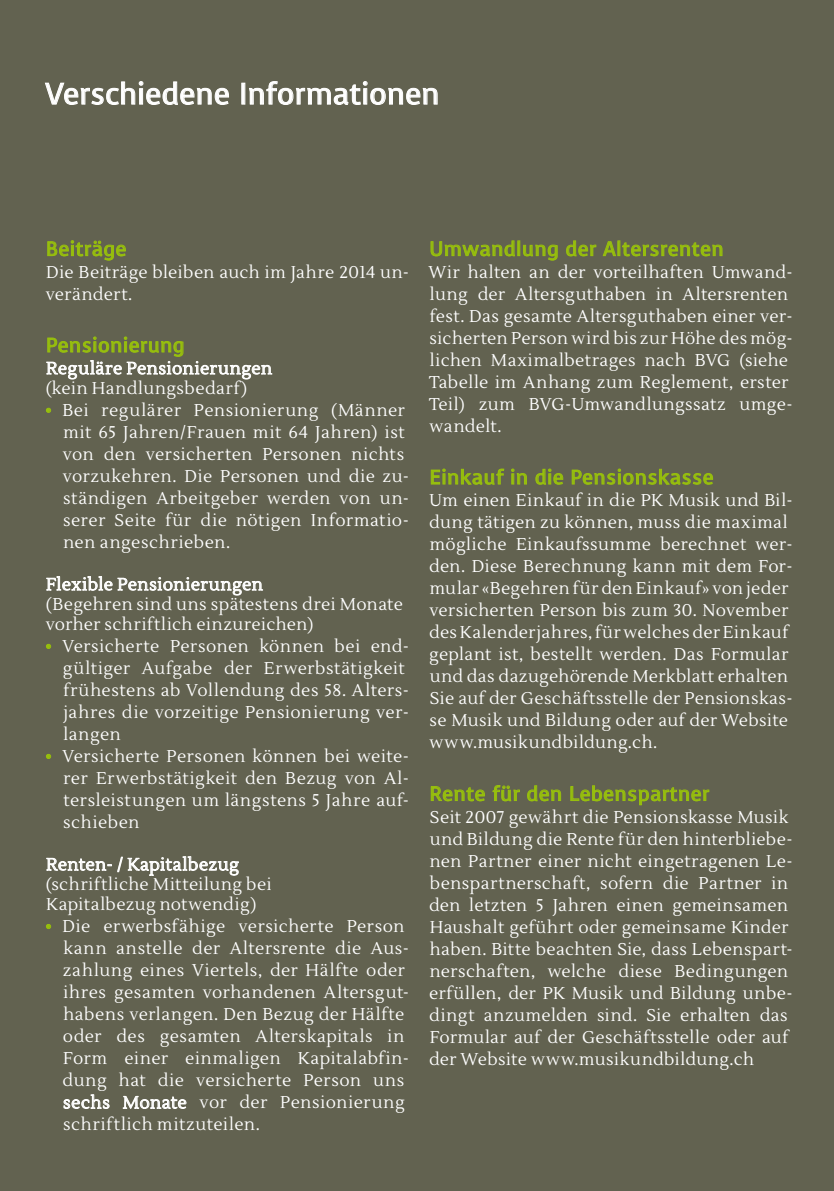
<style>
.page{position:relative;width:834px;height:1191px;background:#fff}
.page>*{position:absolute;margin:0;border:0;box-sizing:border-box;transform-origin:0 0}
.t1{font:30px "Voces";letter-spacing:-.005em;color:#fff}
.t2{font:20px "Voces";letter-spacing:.025em;color:#97bf0d}
.t3{font:17px/22px "Lustria";letter-spacing:.03em;color:#fff}
.s1{color:#97bf0d}
</style>
<div class="page">
<div style="left:0;top:0;width:833px;height:1191px;background:#626250"></div>
<svg style="left:47px;top:240px;width:79px;height:21px"></svg>
<svg style="left:46px;top:336px;width:226px;height:44px"></svg>
<svg style="left:46px;top:407px;width:6px;height:6px"></svg>
<svg style="left:46px;top:576px;width:217px;height:20px"></svg>
<svg style="left:46px;top:643px;width:6px;height:6px"></svg>
<svg style="left:46px;top:754px;width:6px;height:5px"></svg>
<svg style="left:46px;top:856px;width:193px;height:20px"></svg>
<svg style="left:46px;top:924px;width:6px;height:5px"></svg>
<svg style="left:63px;top:1094px;width:47px;height:15px"></svg>
<svg style="left:122px;top:1095px;width:65px;height:14px"></svg>
<svg style="left:430px;top:240px;width:85px;height:17px"></svg>
<div style="left:517px;top:240px;width:3px;height:16px;border:1px solid #97bf0d"></div>
<svg style="left:523px;top:244px;width:34px;height:17px"></svg>
<svg style="left:566px;top:240px;width:30px;height:16px"></svg>
<svg style="left:602px;top:240px;width:120px;height:16px"></svg>
<svg style="left:430px;top:468px;width:74px;height:17px"></svg>
<svg style="left:511px;top:468px;width:16px;height:17px"></svg>
<svg style="left:535px;top:468px;width:28px;height:17px"></svg>
<svg style="left:571px;top:468px;width:142px;height:17px"></svg>
<svg style="left:430px;top:786px;width:55px;height:15px"></svg>
<svg style="left:492px;top:785px;width:28px;height:16px"></svg>
<svg style="left:527px;top:785px;width:34px;height:16px"></svg>
<svg style="left:570px;top:785px;width:139px;height:21px"></svg>
<svg style="left:45px;top:81px;width:184px;height:24px"></svg>
<svg style="left:249px;top:81px;width:188px;height:24px"></svg>
<h1 class="t1" style="left:45px;top:74px;width:395px">Verschiedene I nformationen</h1>
<p class="t2" style="left:46px;top:235px;width:82px">Beiträge</p>
<p class="t3" style="left:46px;top:261px;width:365px">Die Beiträge bleiben auch im Jahre 2014 un&shy;verändert.</p>
<p class="t2" style="left:46px;top:332px;width:140px">Pensionierung</p>
<p class="t3" style="left:46px;top:359px;width:228px;line-height:20px">Reguläre Pensionierungen (kein Handlungsbedarf)</p>
<p class="t3" style="left:63px;top:400px;width:348px;text-indent:-18px"><span class="s1">•</span> Bei regulärer Pensionierung (Männer mit 65 Jahren/Frauen mit 64 Jahren) ist von den versicherten Personen nichts vorzukehren. Die Personen und die zu&shy;ständigen Arbeitgeber werden von un&shy;serer Seite für die nötigen Informatio&shy;nen angeschrieben.</p>
<p class="t3" style="left:46px;top:575px;width:358px;line-height:20px">Flexible Pensionierungen<br>(Begehren sind uns spätestens drei Monate vorher schriftlich einzureichen)</p>
<p class="t3" style="left:63px;top:636px;width:348px;text-indent:-17px"><span class="s1">•</span> Versicherte Personen können bei end&shy;gültiger Aufgabe der Erwerbstätigkeit frühestens ab Vollendung des 58. Alters&shy;jahres die vorzeitige Pensionierung ver&shy;langen</p>
<p class="t3" style="left:63px;top:746px;width:347px;text-align:justify;text-indent:-18px"><span class="s1">•</span> Versicherte Personen können bei weite&shy;rer Erwerbstätigkeit den Bezug von Al&shy;tersleistungen um längstens 5 Jahre auf&shy;schieben</p>
<p class="t3" style="left:46px;top:855px;width:227px;line-height:20px">Renten- / Kapitalbezug (schriftliche Mitteilung bei<br>Kapitalbezug notwendig)</p>
<p class="t3" style="left:63px;top:916px;width:348px;text-indent:-17px"><span class="s1">•</span> Die erwerbsfähige versicherte Person kann anstelle der Altersrente die Aus&shy;zahlung eines Viertels, der Hälfte oder ihres gesamten vorhandenen Altersgut&shy;habens verlangen. Den Bezug der Hälfte oder des gesamten Alterskapitals in Form einer einmaligen Kapitalabfin&shy;dung hat die versicherte Person uns sechs Monate vor der Pensionierung schriftlich mitzuteilen.</p>
<p class="t2" style="left:429px;top:235px;width:295px">Umwandlung der Altersrenten</p>
<p class="t3" style="left:428px;top:261px;width:365px">Wir halten an der vorteilhaften Umwand&shy;lung der Altersguthaben in Altersrenten fest. Das gesamte Altersguthaben einer ver&shy;sicherten Person wird bis zur Höhe des mög&shy;lichen Maximalbetrages nach BVG (siehe Tabelle im Anhang zum Reglement, erster Teil) zum BVG-Umwandlungssatz umge&shy;wandelt.</p>
<p class="t2" style="left:429px;top:464px;width:285px">Einkauf in die Pensionskasse</p>
<p class="t3" style="left:429px;top:490px;width:365px">Um einen Einkauf in die PK Musik und Bil&shy;dung tätigen zu können, muss die maximal mögliche Einkaufssumme berechnet wer&shy;den. Diese Berechnung kann mit dem For&shy;mular «Begehren für den Einkauf» von jeder versicherten Person bis zum 30. November des Kalenderjahres, für welches der Einkauf geplant ist, bestellt werden. Das Formular und das dazugehörende Merkblatt erhalten Sie auf der Geschäftsstelle der Pensionskas&shy;se Musik und Bildung oder auf der Website www.musikundbildung.ch.</p>
<p class="t2" style="left:429px;top:780px;width:281px">Rente für den Lebenspartner</p>
<p class="t3" style="left:429px;top:806px;width:365px">Seit 2007 gewährt die Pensionskasse Musik und Bildung die Rente für den hinterbliebe&shy;nen Partner einer nicht eingetragenen Le&shy;benspartnerschaft, sofern die Partner in den letzten 5 Jahren einen gemeinsamen Haushalt geführt oder gemeinsame Kinder haben. Bitte beachten Sie, dass Lebenspart&shy;nerschaften, welche diese Bedingungen erfüllen, der PK Musik und Bildung unbe&shy;dingt anzumelden sind. Sie erhalten das Formular auf der Geschäftsstelle oder auf der Website www.musikundbildung.ch</p>
</div>
